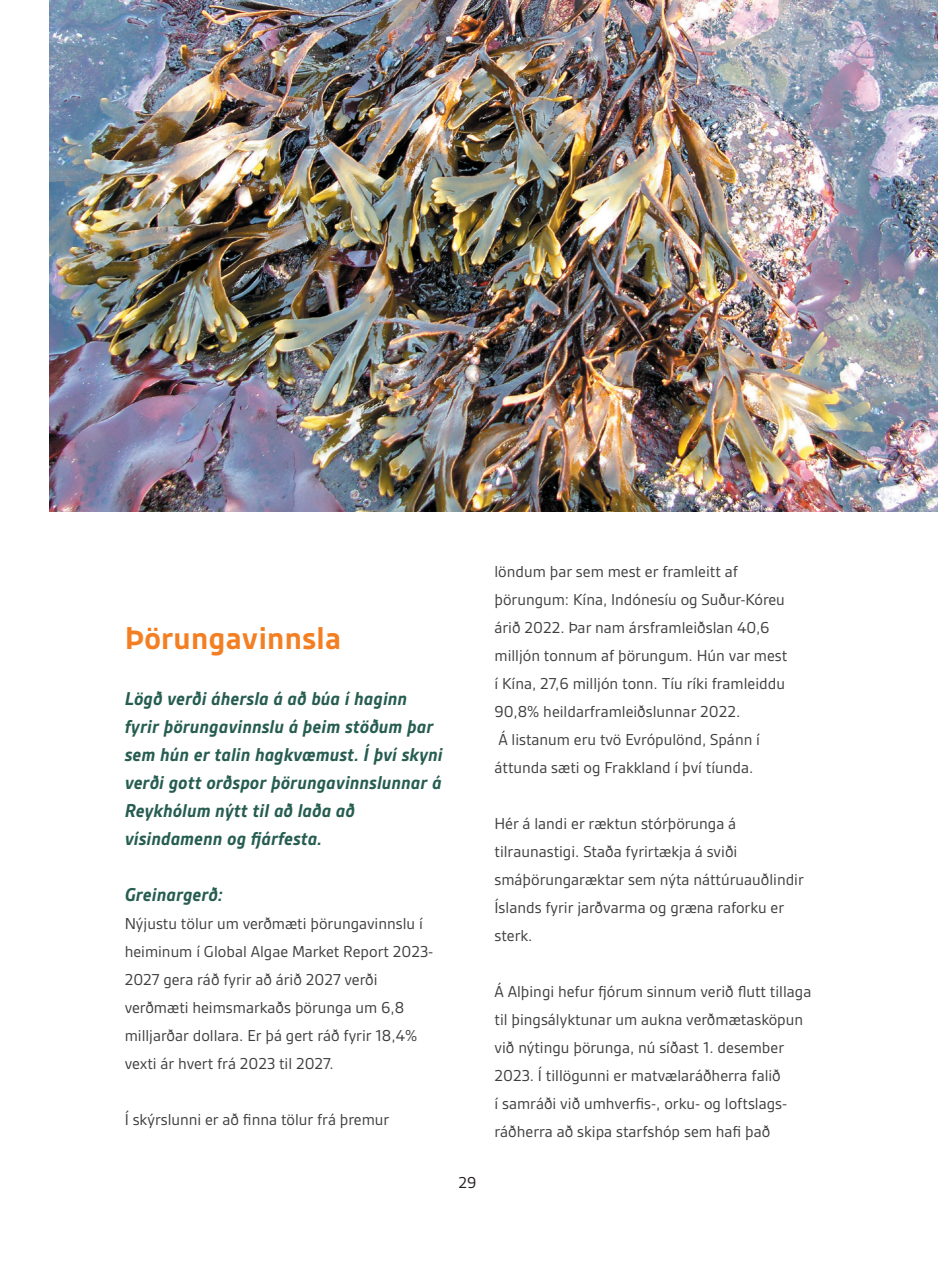
<style>
.page{position:relative;width:938px;height:1287px;background:#fff}
.page>*{position:absolute;margin:0;border:0;box-sizing:border-box;transform-origin:0 0}
.t1{font:700 34px "Gesta";letter-spacing:.01em;color:#f47f22}
.t2{font:italic 700 20px/28px "Gesta";color:#265d50}
.t3{font:17px/28px "Gesta";color:#3e3e3f}
.t4{font:17px "Gesta";color:#231f20}
</style>
<div class="page">
<img style="left:49px;top:0;width:889px;height:511px">
<h1 class="t1" style="left:125px;top:619px;width:218px">Þörungavinnsla</h1>
<p class="t2" style="left:125px;top:684px;width:320px">Lögð verði áhersla á að búa í haginn fyrir þörungavinnslu á þeim stöðum þar sem hún er talin hagkvæmust. Í því skyni verði gott orðspor þörungavinnslunnar á Reykhólum nýtt til að laða að vísindamenn og fjárfesta.</p>
<p class="t2" style="left:125px;top:880px;width:99px">Greinargerð:</p>
<p class="t3" style="left:125px;top:909px;width:310px">Nýjustu tölur um verðmæti þörungavinnslu í heiminum í Global Algae Market Report 2023- 2027 gera ráð fyrir að árið 2027 verði verðmæti heimsmarkaðs þörunga um 6,8 milljarðar dollara. Er þá gert ráð fyrir 18,4% vexti ár hvert frá 2023 til 2027.</p>
<p class="t3" style="left:125px;top:1105px;width:266px">Í skýrslunni er að finna tölur frá þremur</p>
<p class="t4" style="left:458px;top:1173px;width:19px">29</p>
<p class="t3" style="left:494px;top:557px;width:294px">löndum þar sem mest er framleitt af þörungum: Kína, Indónesíu og Suður-Kóreu árið 2022. Þar nam ársframleiðslan 40,6 milljón tonnum af þörungum. Hún var mest í Kína, 27,6 milljón tonn. Tíu ríki framleiddu 90,8% heildarframleiðslunnar 2022.<br>Á listanum eru tvö Evrópulönd, Spánn í áttunda sæti og Frakkland í því tíunda.</p>
<p class="t3" style="left:494px;top:809px;width:311px">Hér á landi er ræktun stórþörunga á tilraunastigi. Staða fyrirtækja á sviði smáþörungaræktar sem nýta náttúruauðlindir Íslands fyrir jarðvarma og græna raforku er sterk.</p>
<p class="t3" style="left:494px;top:977px;width:318px">Á Alþingi hefur fjórum sinnum verið flutt tillaga til þingsályktunar um aukna verðmætasköpun við nýtingu þörunga, nú síðast 1. desember 2023. Í tillögunni er matvælaráðherra falið<br>í samráði við umhverfis-, orku- og loftslags&shy;ráðherra að skipa starfshóp sem hafi það</p>
</div>
